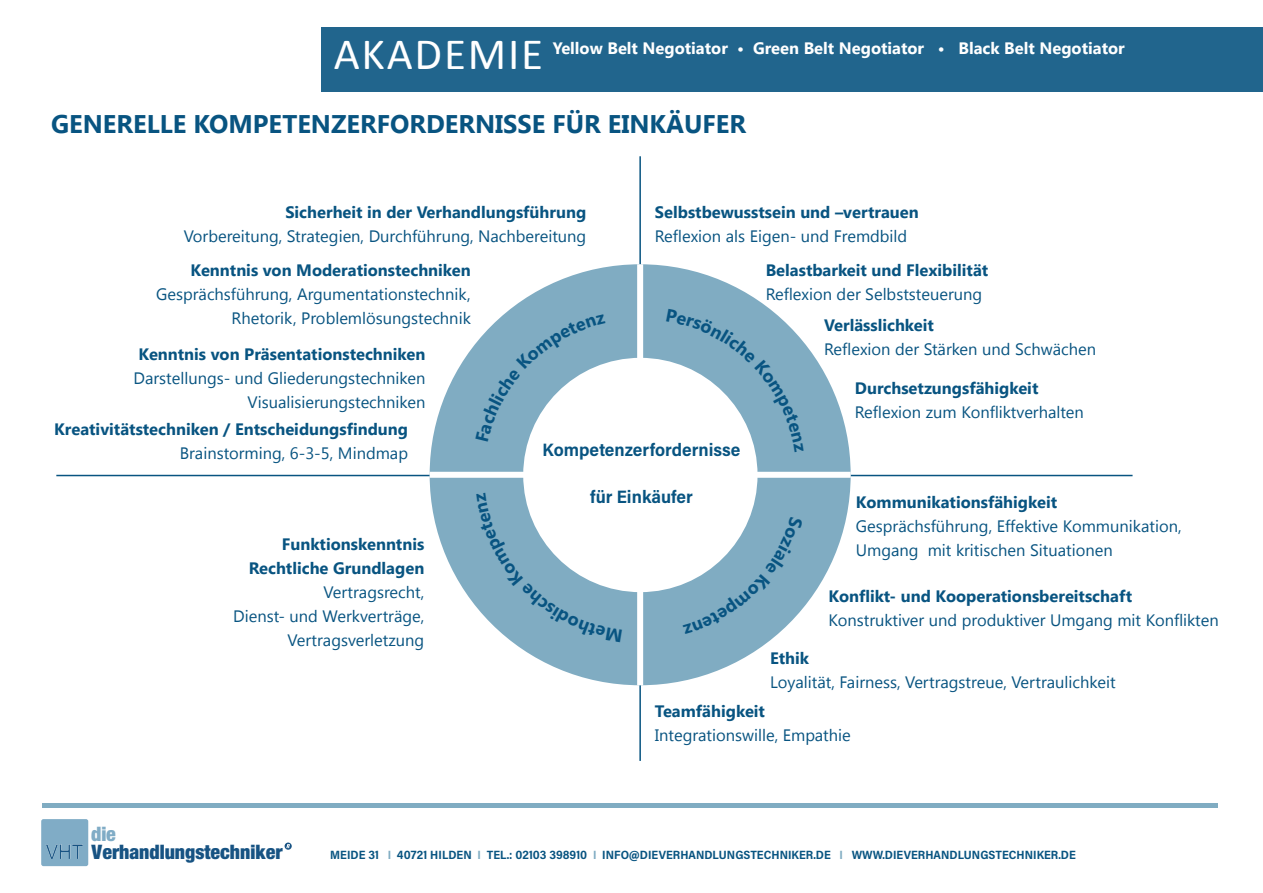
<style>
.page{position:relative;width:1263px;height:893px;background:#fff}
.page>*{position:absolute;margin:0;border:0;box-sizing:border-box;transform-origin:0 0}
.t1{font:45px "Calibri";letter-spacing:.04em;color:#fff}
.t2{font:700 25.5px "Segoe UI";color:#085481}
.t3{font:19.8px "Harvest";color:#175383}
.t4{font:19.8px "Harvest";color:#80acc6}
.t5{font:700 18px "Acumin Pro Semi Cond";color:#085481}
.t6{font:16.5px/24px "Segoe UI";color:#085481;text-align:right}
.t7{font:700 16.5px/24px "Segoe UI";color:#085481;text-align:right}
.t8{font:700 16.5px "Segoe UI";color:#fff}
.t9{font:700 12px "Acumin Pro Semi Cond";letter-spacing:.005em;color:#085481}
.s1{font-family:"Arial";font-size:20.25px}
.s2{color:#80acc2}
</style>
<div class="page">
<div style="left:43px;top:803px;width:1175px;height:5px;background:#80acc2"></div>
<svg style="left:285px;top:842px;width:7px;height:8px"></svg>
<svg style="left:41px;top:819px;width:47px;height:47px;background:#89b2ca"></svg>
<div style="left:321px;top:27px;width:942px;height:65px;background:#21658d"></div>
<hr style="left:56px;top:475px;width:1076px;height:1px;background:#085481">
<hr style="left:639px;top:156px;width:2px;height:605px;background:#085481">
<div style="left:430px;top:264px;width:421px;height:421px;background:#80acc2;border-radius:50%"></div>
<div style="left:637px;top:264px;width:6px;height:421px;background:#fff"></div>
<div style="left:430px;top:472px;width:421px;height:6px;background:#fff"></div>
<div style="left:523px;top:358px;width:234px;height:234px;background:#fff;border-radius:50%"></div>
<svg style="left:666px;top:308px;width:138px;height:143px"></svg>
<svg style="left:683px;top:517px;width:120px;height:116px"></svg>
<svg style="left:476px;top:493px;width:146px;height:149px"></svg>
<svg style="left:476px;top:314px;width:129px;height:128px"></svg>
<h1 class="t1" style="left:334px;top:26px;width:211px">AKADEMIE</h1>
<p class="t8" style="left:553px;top:36px;width:573px">Yellow Belt Negotiator • Green Belt Negotiator • Black Belt Negotiator</p>
<h2 class="t2" style="left:51px;top:106px;width:696px">GENERELLE KOMPETENZERFORDERNISSE FÜR EINKÄUFER</h2>
<p class="t7" style="left:285px;top:200px;width:302px">Sicherheit in der Verhandlungsführung</p>
<p class="t6" style="left:184px;top:224px;width:404px">Vorbereitung, Strategien, Durchführung, Nachbereitung</p>
<p class="t7" style="left:190px;top:258px;width:282px">Kenntnis von Moderationstechniken</p>
<p class="t6" style="left:156px;top:282px;width:316px">Gesprächsführung, Argumentationstechnik,<br>Rhetorik, Problemlösungstechnik</p>
<p class="t7" style="left:655px;top:200px;width:265px">Selbstbewusstsein und –vertrauen</p>
<p class="t6" style="left:655px;top:224px;width:254px">Reflexion als Eigen- und Fremdbild</p>
<p class="t7" style="left:766px;top:258px;width:224px">Belastbarkeit und Flexibilität</p>
<p class="t6" style="left:766px;top:282px;width:218px">Reflexion der Selbststeuerung</p>
<p class="t7" style="left:824px;top:312px;width:111px">Verlässlichkeit</p>
<p class="t7" style="left:138px;top:341px;width:288px">Kenntnis von Präsentationstechniken</p>
<p class="t6" style="left:824px;top:337px;width:273px">Reflexion der Stärken und Schwächen</p>
<p class="t6" style="left:133px;top:365px;width:293px">Darstellungs- und Gliederungstechniken<br>Visualisierungstechniken</p>
<p class="t7" style="left:855px;top:375px;width:185px">Durchsetzungsfähigkeit</p>
<p class="t6" style="left:855px;top:399px;width:230px">Reflexion zum Konfliktverhalten</p>
<p class="t7" style="left:54px;top:416px;width:355px">Kreativitätstechniken / Entscheidungsfindung</p>
<p class="t6" style="left:180px;top:440px;width:230px">Brainstorming, 6-3-5, Mindmap</p>
<p class="t4" style="left:91px;top:823px;width:27px">die</p>
<p class="t7" style="left:249px;top:531px;width:177px">Funktionskenntnis<br>Rechtliche Grundlagen</p>
<p class="t6" style="left:233px;top:579px;width:193px">Vertragsrecht,<br>Dienst- und Werkverträge,<br>Vertragsverletzung</p>
<p class="t5" style="left:542px;top:437px;width:199px">Kompetenzerfordernisse</p>
<p class="t5" style="left:590px;top:484px;width:104px">für Einkäufer</p>
<p class="t7" style="left:856px;top:489px;width:203px">Kommunikationsfähigkeit</p>
<p class="t6" style="left:856px;top:513px;width:327px;text-align:left">Gesprächsführung, Effektive Kommunikation,<br>Umgang mit kritischen Situationen</p>
<p class="t7" style="left:828px;top:583px;width:305px">Konflikt- und Kooperationsbereitschaft</p>
<p class="t6" style="left:828px;top:607px;width:392px">Konstruktiver und produktiver Umgang mit Konflikten</p>
<p class="t7" style="left:770px;top:645px;width:41px">Ethik</p>
<p class="t6" style="left:770px;top:669px;width:347px">Loyalität, Fairness, Vertragstreue, Vertraulichkeit</p>
<p class="t7" style="left:655px;top:698px;width:112px">Teamfähigkeit</p>
<p class="t6" style="left:655px;top:723px;width:197px">Integrationswille, Empathie</p>
<p class="t3" style="left:46px;top:840px;width:238px"><span class="s1">VHT</span> Verhandlungstechniker</p>
<p class="t9" style="left:330px;top:846px;width:747px">MEIDE 31 <span class="s2">I</span> 40721 HILDEN <span class="s2">I</span> TEL.: 02103 398910 <span class="s2">I</span> INFO@DIEVERHANDLUNGSTECHNIKER.DE <span class="s2">I</span> WWW.DIEVERHANDLUNGSTECHNIKER.DE</p>
</div>
